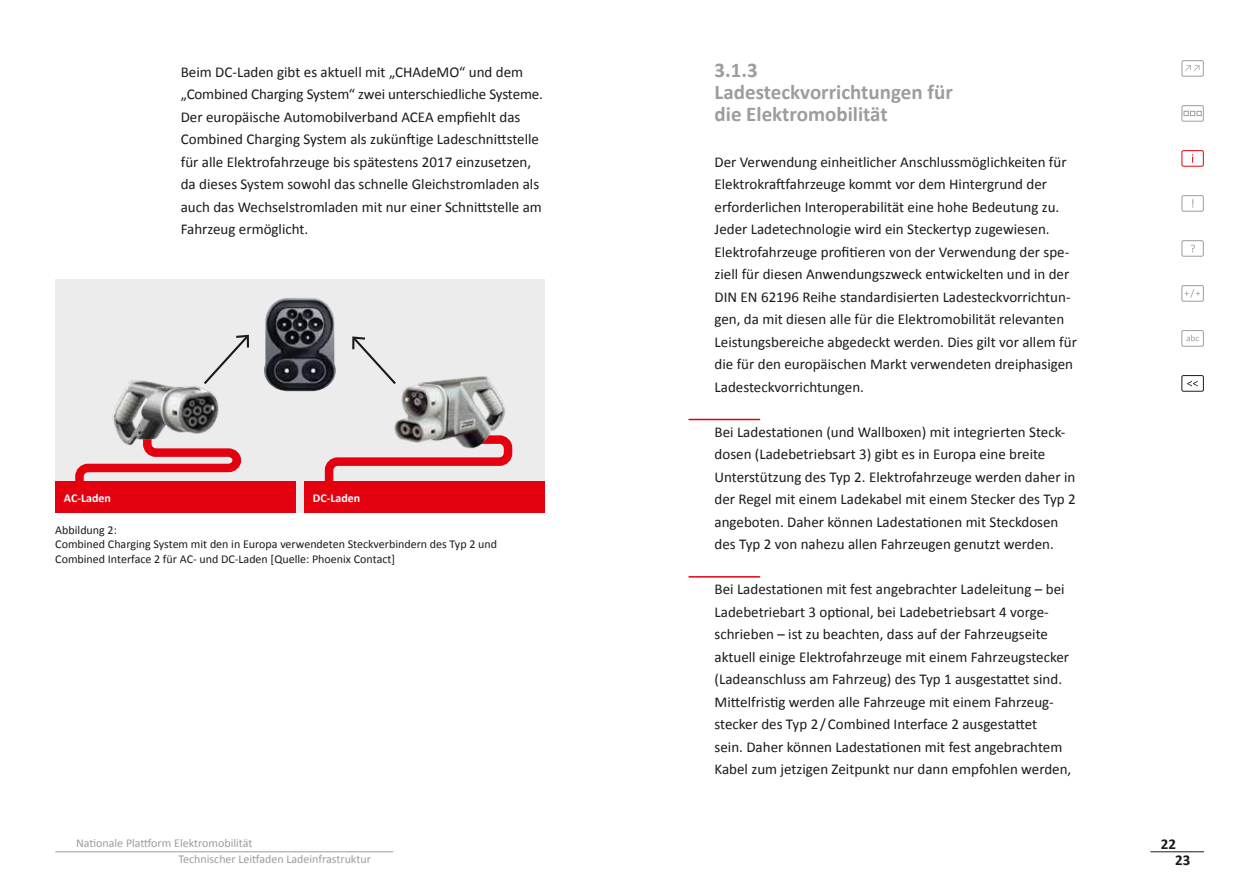
<style>
.page{position:relative;width:1259px;height:893px;background:#fff}
.page>*{position:absolute;margin:0;border:0;box-sizing:border-box;transform-origin:0 0}
.t1{font:700 21px/22.5px "Calibri";color:#9c9d9d}
.t2{font:15px/22.5px "Calibri";color:#1a1a18}
.t3{font:700 15px/16.4px "Calibri";color:#1a1a18}
.t4{font:12px/14.4px "Calibri";color:#1a1a18}
.t5{font:12px/16.4px "Calibri";color:#9c9d9d}
.t6{font:700 12px "Calibri";color:#fff}
</style>
<div class="page">
<hr style="left:56px;top:851px;width:337px;height:1px;background:#9c9d9d">
<hr style="left:689px;top:419px;width:70px;height:1px;background:#e3000f">
<hr style="left:689px;top:576px;width:70px;height:2px;background:#e3000f">
<div style="left:55px;top:279px;width:489px;height:233px;background:#ececed"></div>
<div style="left:55px;top:481px;width:240px;height:31px;background:#e3000f"></div>
<div style="left:304px;top:481px;width:240px;height:31px;background:#e3000f"></div>
<svg style="left:209px;top:334px;width:40px;height:43px"></svg>
<svg style="left:352px;top:336px;width:41px;height:47px"></svg>
<svg style="left:324px;top:437px;width:189px;height:44px"></svg>
<svg style="left:75px;top:446px;width:167px;height:35px"></svg>
<img style="left:112px;top:377px;width:107px;height:69px">
<img style="left:393px;top:376px;width:113px;height:74px">
<img style="left:264px;top:298px;width:72px;height:93px">
<div style="left:1181px;top:105px;width:22px;height:17px;border:1px solid #9c9d9d;border-radius:2px"></div>
<svg style="left:1183px;top:111px;width:18px;height:5px"></svg>
<div style="left:1181px;top:60px;width:22px;height:17px;border:1px solid #9c9d9d;border-radius:2px"></div>
<svg style="left:1185px;top:65px;width:14px;height:6px"></svg>
<div style="left:1181px;top:285px;width:22px;height:17px;border:1px solid #9c9d9d;border-radius:2px"></div>
<svg style="left:1184px;top:289px;width:16px;height:9px"></svg>
<div style="left:1181px;top:330px;width:22px;height:17px;border:1px solid #9c9d9d;border-radius:2px"></div>
<svg style="left:1186px;top:335px;width:13px;height:6px"></svg>
<div style="left:1181px;top:150px;width:22px;height:17px;border:1px solid #e3000f;border-radius:2px"></div>
<div style="left:1181px;top:195px;width:22px;height:17px;border:1px solid #9c9d9d;border-radius:2px"></div>
<div style="left:1181px;top:240px;width:22px;height:17px;border:1px solid #9c9d9d;border-radius:2px"></div>
<hr style="left:1150px;top:851px;width:53px;height:1px;background:#1a1a18">
<div style="left:1181px;top:375px;width:22px;height:17px;border:1px solid #1a1a18;border-radius:2px"></div>
<svg style="left:1187px;top:381px;width:10px;height:5px"></svg>
<p class="t2" style="left:181px;top:60px;width:364px">Beim DC-Laden gibt es aktuell mit „CHAdeMO“ und dem „Combined Charging System“ zwei unterschiedliche Systeme.<br>Der europäische Automobilverband ACEA empfiehlt das Combined Charging System als zukünftige Ladeschnittstelle für alle Elektrofahrzeuge bis spätestens 2017 einzusetzen, da dieses System sowohl das schnelle Gleichstromladen als auch das Wechselstromladen mit nur einer Schnittstelle am Fahrzeug ermöglicht.</p>
<p class="t6" style="left:64px;top:490px;width:49px">AC-Laden</p>
<p class="t6" style="left:313px;top:490px;width:49px">DC-Laden</p>
<p class="t4" style="left:55px;top:522px;width:443px">Abbildung 2:<br>Combined Charging System mit den in Europa verwendeten Steckverbindern des Typ 2 und<br>Combined Interface 2 für AC- und DC-Laden [Quelle: Phoenix Contact]</p>
<p class="t5" style="left:178px;top:834px;width:194px;text-indent:-102px">Nationale Plattform Elektromobilität<br>Technischer Leitfaden Ladeinfrastruktur</p>
<h1 class="t1" style="left:714px;top:57px;width:240px">3.1.3<br>Ladesteckvorrichtungen für die Elektromobilität</h1>
<p class="t2" style="left:714px;top:150px;width:364px">Der Verwendung einheitlicher Anschlussmöglichkeiten für Elektrokraftfahrzeuge kommt vor dem H intergrund der erforderlichen Interoperabilität eine hohe Bedeutung zu.<br>Jeder Ladetechnologie wird ein Steckertyp zugewiesen.<br>Elektrofahrzeuge profitieren von der Verwendung der spe&shy;ziell für diesen Anwendungszweck entwickelten und in der DIN EN 62196 Reihe standardisierten Ladesteckvorrichtun&shy;gen, da mit diesen alle für die Elektromobilität relevanten Leistungsbereiche abgedeckt werden. Dies gilt vor allem für die für den europäischen Markt verwendeten dreiphasigen Ladesteckvorrichtungen.</p>
<p class="t2" style="left:714px;top:420px;width:363px">Bei Ladestationen (und Wallboxen) mit integrierten Steck&shy;dosen (Ladebetriebsart 3) gibt es in Europa eine breite<br>U nterstützung des Typ 2. Elektrofahrzeuge werden daher in der Regel mit einem Ladekabel mit einem Stecker des Typ 2 angeboten. Daher können Ladestationen mit Steckdosen des Typ 2 von nahezu allen Fahrzeugen genutzt werden.</p>
<p class="t2" style="left:714px;top:577px;width:358px">Bei Ladestationen mit fest angebrachter Ladeleitung – bei Ladebetriebart 3 optional, bei Ladebetriebsart 4 vorge&shy;schrieben – ist zu beachten, dass auf der Fahrzeugseite aktuell einige Elektrofahrzeuge mit einem Fahrzeugstecker (Ladeanschluss am Fahrzeug) des Typ 1 ausgestattet sind.<br>Mittelfristig werden alle Fahrzeuge mit einem Fahrzeug&shy;stecker des Typ 2/Combined Interface 2 ausgestattet<br>sein. Daher können Ladestationen mit fest angebrachtem Kabel zum jetzigen Zeitpunkt nur dann empfohlen werden,</p>
<p class="t3" style="left:1175px;top:835px;width:17px;text-indent:-14px">22<br>23</p>
</div>
